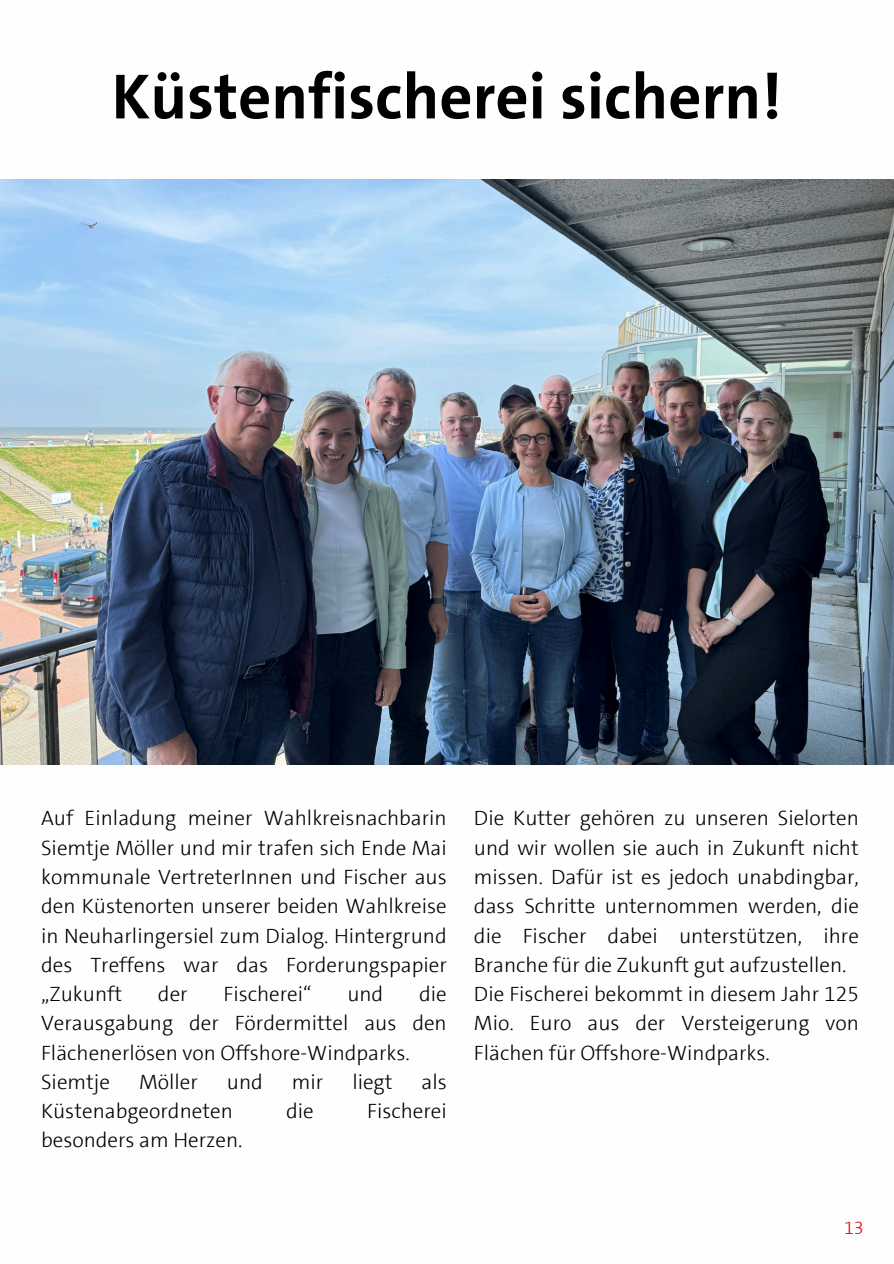
<style>
.page{position:relative;width:894px;height:1264px;background:#fff}
.page>*{position:absolute;margin:0;border:0;box-sizing:border-box;transform-origin:0 0}
.t1{font:700 64.5px "SPD The Sans";color:#000}
.t2{font:300 21px/29.2px "SPD The Sans";color:#000;text-align:justify}
.t3{font:300 18px "SPD The Sans";color:#e3000f}
</style>
<div class="page">
<img style="left:0;top:179px;width:893px;height:585px">
<p class="t1" style="left:112px;top:55px;width:671px">Küstenfischerei sichern!</p>
<p class="t2" style="left:41px;top:803px;width:407px">Auf Einladung meiner Wahlkreisnachbarin Siemtje Möller und mir trafen sich Ende Mai kommunale VertreterInnen und Fischer aus den Küstenorten unserer beiden Wahlkreise in Neuharlingersiel zum Dialog. Hintergrund des Treffens war das Forderungspapier „Zukunft</p>
<p class="t2" style="left:158px;top:979px;width:31px">der</p>
<p class="t2" style="left:223px;top:979px;width:89px">Fischerei“</p>
<p class="t2" style="left:347px;top:979px;width:38px">und</p>
<p class="t2" style="left:41px;top:979px;width:407px;text-indent:378px">die Verausgabung der Fördermittel aus den Flächenerlösen von Offshore-Windparks.</p>
<p class="t2" style="left:41px;top:1067px;width:70px">Siemtje</p>
<p class="t2" style="left:139px;top:1067px;width:60px">Möller</p>
<p class="t2" style="left:227px;top:1067px;width:38px">und</p>
<p class="t2" style="left:292px;top:1067px;width:33px">mir</p>
<p class="t2" style="left:352px;top:1067px;width:42px">liegt</p>
<p class="t2" style="left:421px;top:1067px;width:27px">als</p>
<p class="t2" style="left:41px;top:1096px;width:193px">Küstenabgeordneten</p>
<p class="t2" style="left:286px;top:1096px;width:29px">die</p>
<p class="t2" style="left:367px;top:1096px;width:81px">Fischerei</p>
<p class="t2" style="left:41px;top:1125px;width:203px">besonders am Herzen.</p>
<p class="t2" style="left:474px;top:803px;width:386px">Die Kutter gehören zu unseren Sielorten und wir wollen sie auch in Zukunft nicht missen. Dafür ist es jedoch unabdingbar, dass Schritte unternommen werden, die die Fischer dabei unterstützen, ihre Branche für die Zukunft gut aufzustellen.</p>
<p class="t2" style="left:474px;top:979px;width:386px">Die Fischerei bekommt in diesem Jahr 125<br>Mio. Euro aus der Versteigerung von Flächen für Offshore-Windparks.</p>
<p class="t3" style="left:843px;top:1216px;width:21px">13</p>
</div>
